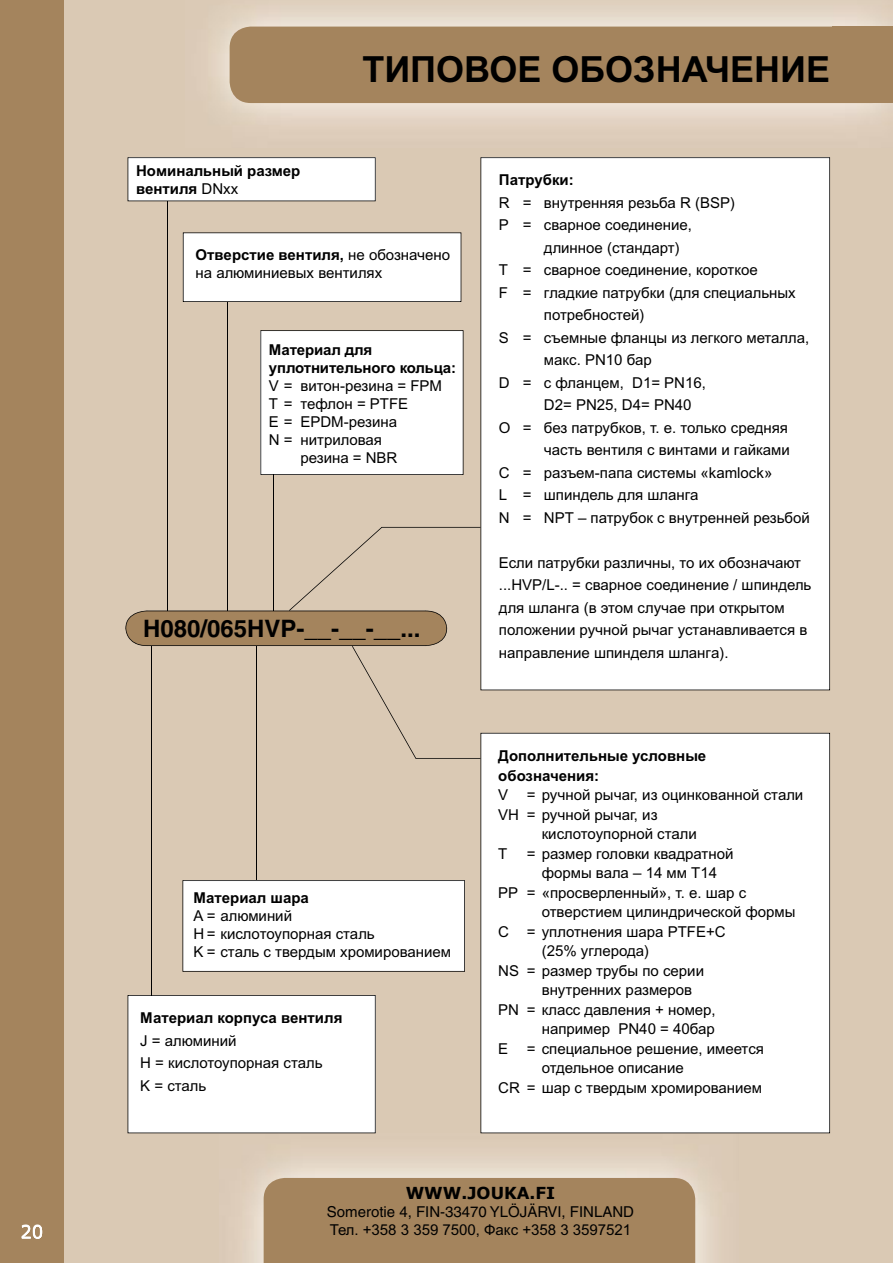
<style>
.page{position:relative;width:893px;height:1263px;background:#fff}
.page>*{position:absolute;margin:0;border:0;box-sizing:border-box;transform-origin:0 0}
.t1{font:700 36px "Arial Cyr";color:#000}
.t2{font:700 24px "Helvetica";color:#000}
.t3{font:18px "Verdana";color:#fff}
.t4{font:700 16.5px "Verdana";color:#000}
.t5{font:15px/22.5px "Arial Cyr";color:#000}
.t6{font:700 15px/18px "Arial Cyr";color:#000}
.t7{font:15px "Helvetica";color:#000}
.s1{font-weight:400}
.s2{font-weight:700}
</style>
<div class="page">
<div style="left:64px;top:0;width:829px;height:1263px;background:#dac9b4"></div>
<div style="left:0;top:0;width:64px;height:1263px;background:#a4845d"></div>
<img style="left:186px;top:0;width:707px;height:148px">
<div style="left:230px;top:27px;width:663px;height:76px;background:#a4845d;border-radius:21px"></div>
<div style="left:832px;top:27px;width:61px;height:76px;background:#a4845d"></div>
<img style="left:220px;top:1134px;width:519px;height:129px">
<div style="left:264px;top:1178px;width:431px;height:85px;background:#a4845d"></div>
<div style="left:481px;top:158px;width:349px;height:532px;background:#fff"></div>
<hr style="left:480px;top:158px;width:1px;height:532px;background:#000">
<hr style="left:481px;top:689px;width:349px;height:1px;background:#000">
<hr style="left:829px;top:158px;width:1px;height:532px;background:#000">
<hr style="left:481px;top:157px;width:349px;height:1px;background:#000">
<div style="left:481px;top:733px;width:349px;height:400px;background:#fff"></div>
<hr style="left:480px;top:733px;width:1px;height:400px;background:#000">
<hr style="left:481px;top:1132px;width:349px;height:1px;background:#000">
<hr style="left:829px;top:733px;width:1px;height:400px;background:#000">
<hr style="left:481px;top:733px;width:349px;height:1px;background:#000">
<div style="left:128px;top:158px;width:247px;height:43px;background:#fff"></div>
<hr style="left:128px;top:158px;width:1px;height:43px;background:#000">
<hr style="left:128px;top:201px;width:247px;height:1px;background:#000">
<hr style="left:375px;top:158px;width:1px;height:43px;background:#000">
<hr style="left:128px;top:157px;width:247px;height:1px;background:#000">
<hr style="left:168px;top:201px;width:1px;height:410px;background:#000">
<div style="left:128px;top:995px;width:247px;height:138px;background:#fff"></div>
<hr style="left:128px;top:995px;width:1px;height:138px;background:#000">
<hr style="left:128px;top:1132px;width:247px;height:1px;background:#000">
<hr style="left:375px;top:995px;width:1px;height:138px;background:#000">
<hr style="left:128px;top:995px;width:247px;height:1px;background:#000">
<hr style="left:151px;top:646px;width:1px;height:349px;background:#000">
<div style="left:183px;top:233px;width:278px;height:69px;background:#fff"></div>
<hr style="left:183px;top:233px;width:1px;height:69px;background:#000">
<hr style="left:183px;top:301px;width:278px;height:1px;background:#000">
<hr style="left:461px;top:233px;width:1px;height:69px;background:#000">
<hr style="left:183px;top:232px;width:278px;height:1px;background:#000">
<hr style="left:227px;top:302px;width:1px;height:309px;background:#000">
<div style="left:261px;top:331px;width:202px;height:143px;background:#fff"></div>
<hr style="left:260px;top:331px;width:1px;height:143px;background:#000">
<hr style="left:261px;top:474px;width:202px;height:1px;background:#000">
<hr style="left:463px;top:331px;width:1px;height:143px;background:#000">
<hr style="left:261px;top:330px;width:202px;height:1px;background:#000">
<hr style="left:273px;top:475px;width:1px;height:136px;background:#000">
<div style="left:183px;top:881px;width:282px;height:90px;background:#fff"></div>
<hr style="left:182px;top:881px;width:1px;height:90px;background:#000">
<hr style="left:183px;top:971px;width:282px;height:1px;background:#000">
<hr style="left:464px;top:881px;width:1px;height:90px;background:#000">
<hr style="left:183px;top:880px;width:282px;height:1px;background:#000">
<hr style="left:257px;top:646px;width:1px;height:234px;background:#000">
<svg style="left:125px;top:527px;width:356px;height:232px;background:#cfbda6"></svg>
<svg style="left:22px;top:1225px;width:20px;height:14px"></svg>
<p class="t3" style="left:20px;top:1220px;width:24px">20</p>
<h1 class="t1" style="left:362px;top:49px;width:469px">ТИПОВОЕ ОБОЗНАЧЕНИЕ</h1>
<p class="t6" style="left:136px;top:161px;width:166px">Hoминaльный рaзмер вентиля <span class="s1">DNxx</span></p>
<p class="t5" style="left:196px;top:246px;width:256px;line-height:18px"><span class="s2">Отверстие вентиля,</span> не обозначено на алюминиевых вентилях</p>
<p class="t6" style="left:269px;top:341px;width:189px">Материал для уплотнительного кольца:</p>
<p class="t5" style="left:269px;top:374px;width:175px">V = витон-резина = FPM</p>
<p class="t5" style="left:269px;top:392px;width:141px">T = тефлон = PTFE</p>
<p class="t5" style="left:269px;top:410px;width:130px">E = EPDM-резина</p>
<p class="t5" style="left:269px;top:428px;width:115px">N = нитриловая</p>
<p class="t5" style="left:300px;top:446px;width:98px">резина = NBR</p>
<h2 class="t2" style="left:143px;top:613px;width:279px">H080/065HVP-__-__-__...</h2>
<p class="t6" style="left:193px;top:889px;width:117px">Материал шара</p>
<p class="t5" style="left:193px;top:907px;width:259px;line-height:18px">A = алюминий<br>H = кислотоупорная сталь<br>K = сталь с твердым хромированием</p>
<p class="t6" style="left:140px;top:1009px;width:204px">Материал корпуса вентиля</p>
<p class="t5" style="left:140px;top:1029px;width:184px">J = алюминий<br>H = кислотоупорная сталь<br>K = сталь</p>
<p class="t6" style="left:499px;top:171px;width:76px">Патрубки:</p>
<p class="t5" style="left:499px;top:191px;width:238px">R = внутренняя резьба R (BSP)</p>
<p class="t5" style="left:499px;top:214px;width:195px">P = сварное соединение,</p>
<p class="t5" style="left:544px;top:236px;width:137px">длинное (стандарт)</p>
<p class="t5" style="left:499px;top:259px;width:260px">T = сварное соединение, короткое</p>
<p class="t5" style="left:499px;top:281px;width:298px">F = гладкие патрубки (для специальных</p>
<p class="t5" style="left:544px;top:304px;width:102px">потребностей)</p>
<p class="t5" style="left:499px;top:326px;width:312px">S = съемные фланцы из легкого металла,</p>
<p class="t5" style="left:544px;top:349px;width:109px">макс. PN10 бар</p>
<p class="t5" style="left:499px;top:371px;width:209px">D = с фланцем, D1= PN16,</p>
<p class="t5" style="left:544px;top:394px;width:149px">D2= PN25, D4= PN40</p>
<p class="t5" style="left:499px;top:416px;width:291px">O = без патрубков, т. е. только средняя</p>
<p class="t5" style="left:544px;top:439px;width:247px">часть вентиля с винтами и гайками</p>
<p class="t5" style="left:499px;top:461px;width:275px">C = разъем-папа системы «kamlock»</p>
<p class="t5" style="left:499px;top:484px;width:201px">L = шпиндель для шланга</p>
<p class="t5" style="left:499px;top:506px;width:312px">N = NPT – патрубок с внутренней резьбой</p>
<p class="t5" style="left:499px;top:551px;width:314px">Если патрубки различны, то их обозначают ...HVP/L-.. = сварное соединение / шпиндель для шланга (в этом случае при открытом положении ручной рычаг устанавливается в направление шпинделя шланга).</p>
<p class="t6" style="left:498px;top:746px;width:210px;line-height:19.5px">Дополнительные условные обозначения:</p>
<p class="t5" style="left:498px;top:784px;width:307px">V = ручной рычаг, из оцинкованной стали</p>
<p class="t5" style="left:498px;top:803px;width:161px">VH = ручной рычаг, из</p>
<p class="t5" style="left:542px;top:823px;width:157px">кислотоупорной стали</p>
<p class="t5" style="left:498px;top:842px;width:11px">T</p>
<p class="t5" style="left:527px;top:842px;width:208px">= размер головки квадратной</p>
<p class="t5" style="left:542px;top:862px;width:177px">формы вала – 14 мм T14</p>
<p class="t5" style="left:498px;top:881px;width:250px">PP = «просверленный», т. е. шар с</p>
<p class="t5" style="left:542px;top:901px;width:255px">отверстием цилиндрической формы</p>
<p class="t5" style="left:498px;top:920px;width:229px">C = уплотнения шара PTFE+C</p>
<p class="t5" style="left:542px;top:940px;width:109px">(25% углерода)</p>
<p class="t5" style="left:498px;top:959px;width:207px">NS = размер трубы по серии</p>
<p class="t5" style="left:542px;top:979px;width:152px">внутренних размеров</p>
<p class="t5" style="left:498px;top:998px;width:219px">PN = класс давления + номер,</p>
<p class="t5" style="left:542px;top:1018px;width:174px">например PN40 = 40бар</p>
<p class="t5" style="left:498px;top:1037px;width:267px">E = специальное решение, имеется</p>
<p class="t5" style="left:542px;top:1057px;width:144px">отдельное описание</p>
<p class="t5" style="left:498px;top:1076px;width:265px">CR = шар с твердым хромированием</p>
<p class="t4" style="left:406px;top:1182px;width:151px">WWW.JOUKA.FI</p>
<p class="t7" style="left:327px;top:1203px;width:309px">Somerotie 4, FIN-33470 YLÖJÄRVI, FINLAND</p>
<p class="t5" style="left:330px;top:1218px;width:303px">Тел. +358 3 359 7500, Факс +358 3 3597521</p>
</div>
